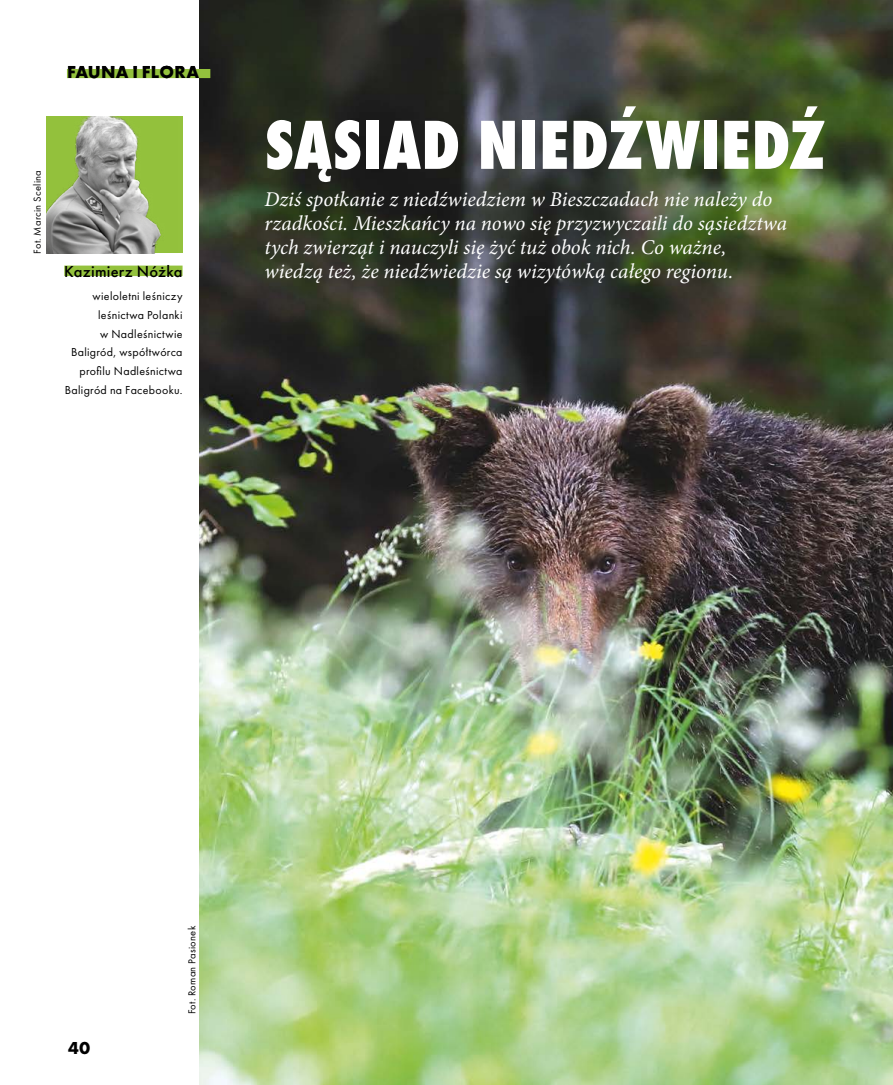
<style>
.page{position:relative;width:893px;height:1085px;background:#fff}
.page>*{position:absolute;margin:0;border:0;box-sizing:border-box;transform-origin:0 0}
.t1{font:800 72px "Futura PT Cond";letter-spacing:.01em;color:#fff}
.t2{font:italic 21px/24px "Minion Pro";color:#fff}
.t3{font:700 18px "Futura PT";letter-spacing:.01em;color:#000}
.t4{font:500 16.5px "Futura PT";letter-spacing:.015em;color:#000}
.t5{font:12px/18.8px "Futura PT";letter-spacing:.025em;color:#000;text-align:right}
.t6{font:10.5px "Futura PT";letter-spacing:.03em;color:#000}
</style>
<div class="page">
<img style="left:199px;top:0;width:694px;height:1084px">
<div style="left:67px;top:69px;width:143px;height:9px;background:#94c23d"></div>
<div style="left:64px;top:265px;width:119px;height:11px;background:#94c23d"></div>
<div style="left:46px;top:117px;width:137px;height:136px;background:#94c23d"></div>
<img style="left:46px;top:117px;width:115px;height:136px">
<p class="t3" style="left:67px;top:60px;width:134px">FAUNA I FLORA</p>
<p class="t6" style="left:31px;top:254px;width:85px;rotate:-90deg">Fot. Marcin Scelina</p>
<p class="t4" style="left:64px;top:261px;width:120px">Kazimierz Nóżka</p>
<p class="t5" style="left:65px;top:287px;width:119px">wieloletni leśniczy leśnictwa Polanki<br>w Nadleśnictwie<br>Baligród, współtwórca profilu Nadleśnictwa<br>Baligród na Facebooku.</p>
<h1 class="t1" style="left:265px;top:102px;width:562px">SĄSIAD NIEDŹWIEDŹ</h1>
<p class="t2" style="left:265px;top:188px;width:524px">Dziś spotkanie z niedźwiedziem w Bieszczadach nie należy do rzadkości. Mieszkańcy na nowo się przyzwyczaili do sąsiedztwa tych zwierząt i nauczyli się żyć tuż obok nich. Co ważne, wiedzą też, że niedźwiedzie są wizytówką całego regionu.</p>
<p class="t3" style="left:68px;top:1035px;width:24px">40</p>
<p class="t6" style="left:186px;top:1014px;width:90px;rotate:-90deg">Fot. Roman Pasionek</p>
</div>
